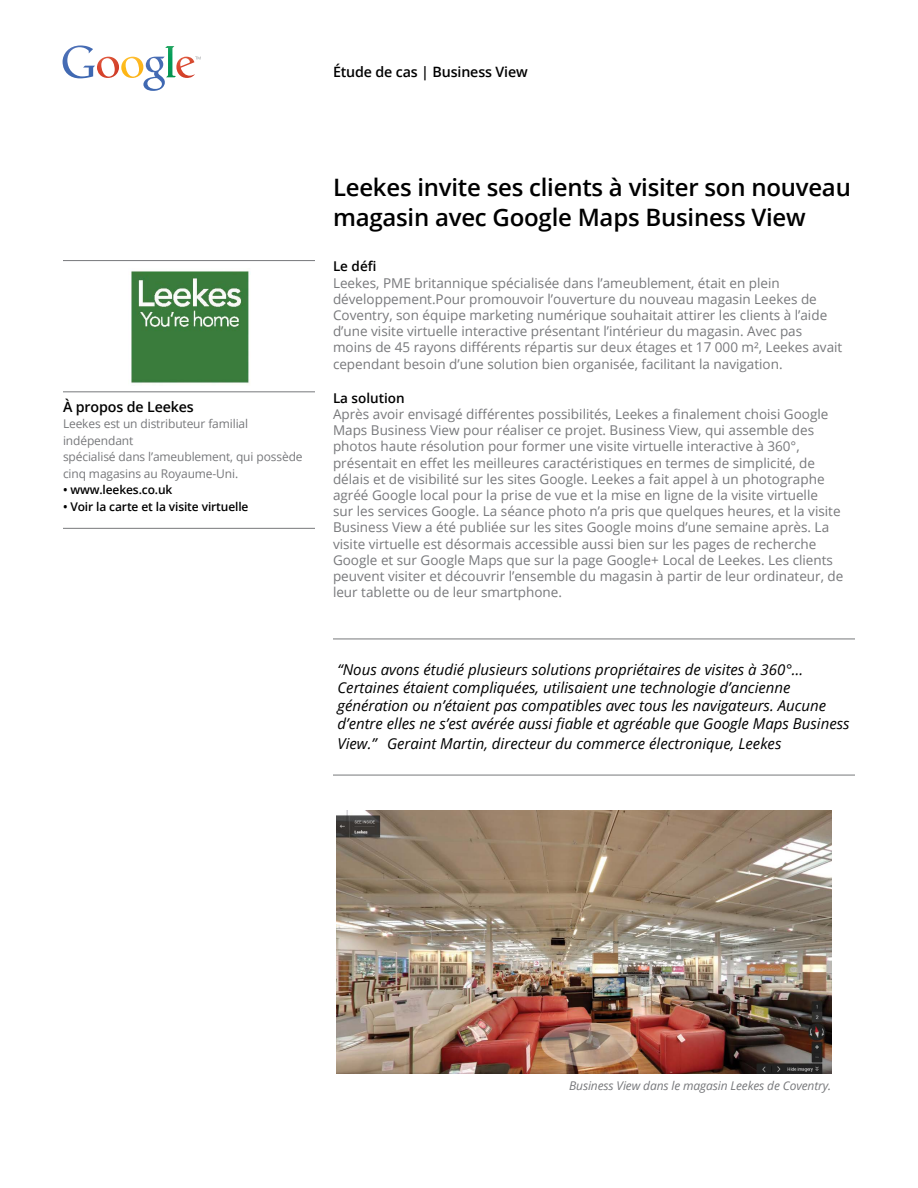
<style>
.page{position:relative;width:918px;height:1188px;background:#fff}
.page>*{position:absolute;margin:0;border:0;box-sizing:border-box;transform-origin:0 0}
.t1{font:600 24px/30px "Open Sans";letter-spacing:-.01em;color:#000}
.t2{font:italic 15px/18px "Open Sans";color:#000}
.t3{font:600 14.25px "Open Sans";letter-spacing:-.01em;color:#000}
.t4{font:13.5px/16.2px "Open Sans";color:#77787b}
.t5{font:600 13.5px "Open Sans";color:#000}
.t6{font:12px/16.5px "Open Sans";letter-spacing:-.01em;color:#77787b}
.t7{font:600 12px "Open Sans";letter-spacing:-.01em;color:#000}
.t8{font:italic 12px "Open Sans";letter-spacing:-.01em;color:#77787b}
</style>
<div class="page">
<hr style="left:333px;top:639px;width:522px;height:1px;background:#77787b">
<hr style="left:333px;top:775px;width:522px;height:1px;background:#77787b">
<hr style="left:63px;top:260px;width:252px;height:1px;background:#77787b">
<hr style="left:63px;top:392px;width:252px;height:1px;background:#77787b">
<hr style="left:63px;top:528px;width:252px;height:1px;background:#77787b">
<img style="left:131px;top:270px;width:118px;height:114px">
<img style="left:97px;top:57px;width:22px;height:21px">
<img style="left:165px;top:46px;width:11px;height:31px">
<img style="left:176px;top:57px;width:19px;height:21px">
<img style="left:121px;top:57px;width:22px;height:21px">
<img style="left:143px;top:57px;width:22px;height:34px">
<img style="left:63px;top:45px;width:32px;height:33px">
<img style="left:336px;top:811px;width:496px;height:263px">
<p class="t3" style="left:333px;top:62px;width:196px">Étude de cas | Business View</p>
<p class="t3" style="left:63px;top:397px;width:132px">À propos de Leekes</p>
<p class="t6" style="left:63px;top:415px;width:241px">Leekes est un distributeur familial indépendant<br>spécialisé dans l’ameublement, qui possède cinq magasins au Royaume-Uni.</p>
<p class="t7" style="left:63px;top:481px;width:111px">• www.leekes.co.uk</p>
<p class="t7" style="left:63px;top:498px;width:187px">• Voir la carte et la visite virtuelle</p>
<h1 class="t1" style="left:333px;top:172px;width:519px">Leekes invite ses clients à visiter son nouveau magasin avec Google Maps Business View</h1>
<p class="t5" style="left:333px;top:257px;width:45px">Le défi</p>
<p class="t4" style="left:333px;top:274px;width:511px">Leekes, PME britannique spécialisée dans l’ameublement, était en plein développement.Pour promouvoir l’ouverture du nouveau magasin Leekes de Coventry, son équipe marketing numérique souhaitait attirer les clients à l’aide d’une visite virtuelle interactive présentant l’intérieur du magasin. Avec pas moins de 45 rayons différents répartis sur deux étages et 17 000 m², Leekes avait cependant besoin d’une solution bien organisée, facilitant la navigation.</p>
<p class="t5" style="left:333px;top:389px;width:73px">La solution</p>
<p class="t4" style="left:333px;top:406px;width:512px">Après avoir envisagé différentes possibilités, Leekes a finalement choisi Google Maps Business View pour réaliser ce projet. Business View, qui assemble des photos haute résolution pour former une visite virtuelle interactive à 360°, présentait en effet les meilleures caractéristiques en termes de simplicité, de délais et de visibilité sur les sites Google. Leekes a fait appel à un photographe agréé Google local pour la prise de vue et la mise en ligne de la visite virtuelle<br>sur les services Google. La séance photo n’a pris que quelques heures, et la visite Business View a été publiée sur les sites Google moins d’une semaine après. La visite virtuelle est désormais accessible aussi bien sur les pages de recherche Google et sur Google Maps que sur la page Google+ Local de Leekes. Les clients peuvent visiter et découvrir l’ensemble du magasin à partir de leur ordinateur, de leur tablette ou de leur smartphone.</p>
<p class="t2" style="left:338px;top:660px;width:514px">“Nous avons étudié plusieurs solutions propriétaires de visites à 360°… Certaines étaient compliquées, utilisaient une technologie d’ancienne génération ou n’étaient pas compatibles avec tous les navigateurs. Aucune d’entre elles ne s’est avérée aussi fiable et agréable que Google Maps Business</p>
<p class="t2" style="left:338px;top:735px;width:445px">View.” Geraint Martin, directeur du commerce électronique, Leekes</p>
<p class="t8" style="left:569px;top:1078px;width:264px">Business View dans le magasin Leekes de Coventry.</p>
</div>
